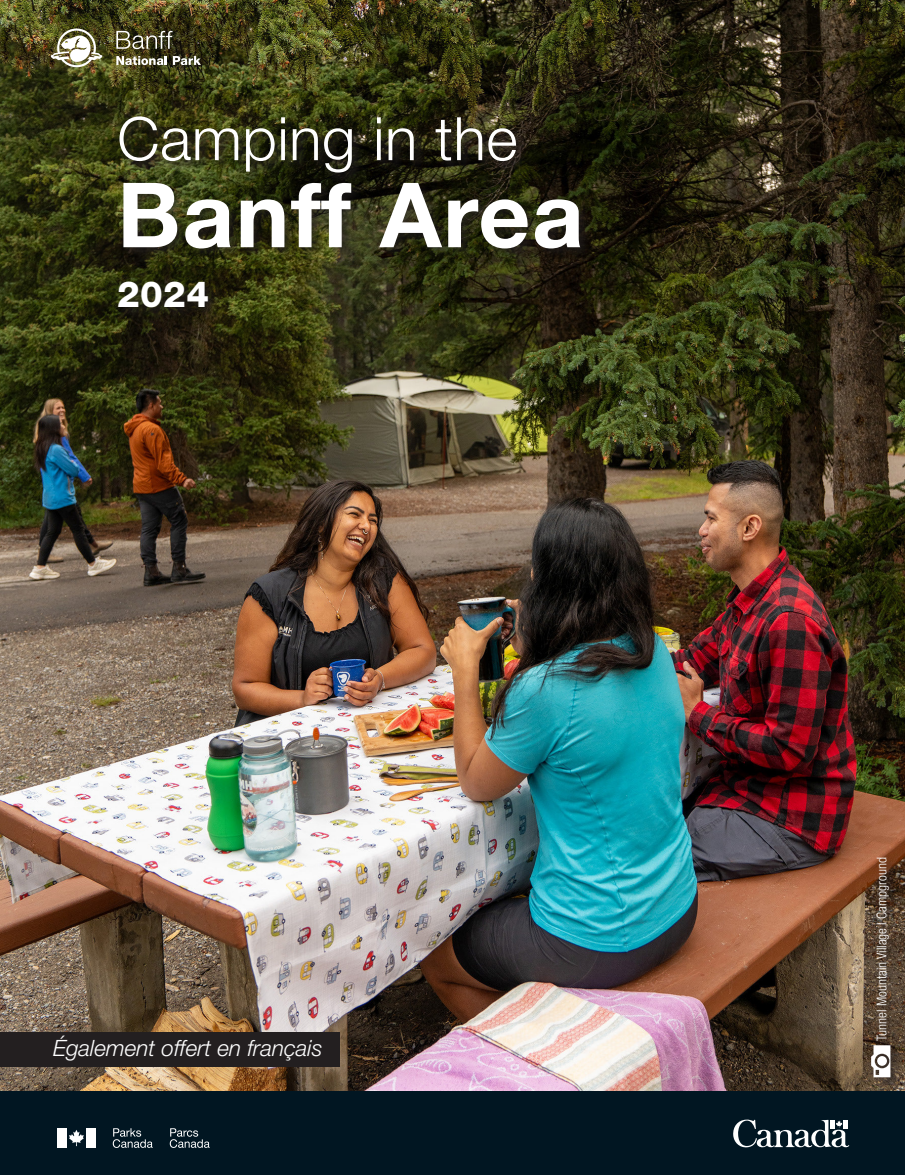
<style>
.page{position:relative;width:905px;height:1175px;background:#fff}
.page>*{position:absolute;margin:0;border:0;box-sizing:border-box;transform-origin:0 0}
.t1{font:700 90px "Helvetica Neue LT Std";letter-spacing:.02em;color:#fff}
.t2{font:300 60px "Helvetica Neue LT Std";letter-spacing:.01em;color:#fff}
.t3{font:800 36px "Helvetica Neue LT Std";color:#fff}
.t4{font:italic 300 22.5px "Helvetica Neue LT Std";color:#fff}
.t5{font:300 condensed 13.5px "Helvetica Neue LT Std";color:#fff}
</style>
<div class="page">
<img style="left:0;top:0;width:904px;height:1091px">
<div style="left:0;top:1091px;width:904px;height:83px;background:#011622"></div>
<div style="left:0;top:1032px;width:339px;height:34px;background:#231f20"></div>
<div style="left:57px;top:1128px;width:10px;height:19px;background:#fff"></div>
<div style="left:86px;top:1128px;width:10px;height:19px;background:#fff"></div>
<svg style="left:69px;top:1130px;width:15px;height:16px"></svg>
<svg style="left:113px;top:1128px;width:40px;height:19px"></svg>
<svg style="left:170px;top:1128px;width:40px;height:19px"></svg>
<svg style="left:733px;top:1119px;width:116px;height:28px"></svg>
<svg style="left:117px;top:114px;width:411px;height:71px;background:#2a2b12"></svg>
<div style="left:121px;top:181px;width:470px;height:79px;background:#231f20;opacity:.59"></div>
<div style="left:116px;top:278px;width:105px;height:42px;background:#231f20;opacity:.75"></div>
<div style="left:873px;top:854px;width:28px;height:198px;background:#231f20;opacity:.75"></div>
<div style="left:867px;top:1041px;width:36px;height:49px;background:#231f20;opacity:.75"></div>
<svg style="left:871px;top:1045px;width:19px;height:32px"></svg>
<div style="left:877px;top:1056px;width:9px;height:9px;background:#fff;border-radius:50%"></div>
<svg style="left:51px;top:29px;width:51px;height:38px"></svg>
<svg style="left:116px;top:56px;width:51px;height:9px"></svg>
<svg style="left:173px;top:56px;width:28px;height:9px"></svg>
<svg style="left:116px;top:31px;width:56px;height:18px"></svg>
<p class="t2" style="left:117px;top:102px;width:402px">Camping in the</p>
<p class="t1" style="left:117px;top:159px;width:468px">Banff Area</p>
<p class="t3" style="left:117px;top:272px;width:93px">2024</p>
<p class="t4" style="left:53px;top:1035px;width:271px">Également offert en français</p>
<p class="t5" style="left:873px;top:1040px;width:185px;rotate:-90deg">Tunnel Mountain Village I Campground</p>
</div>
